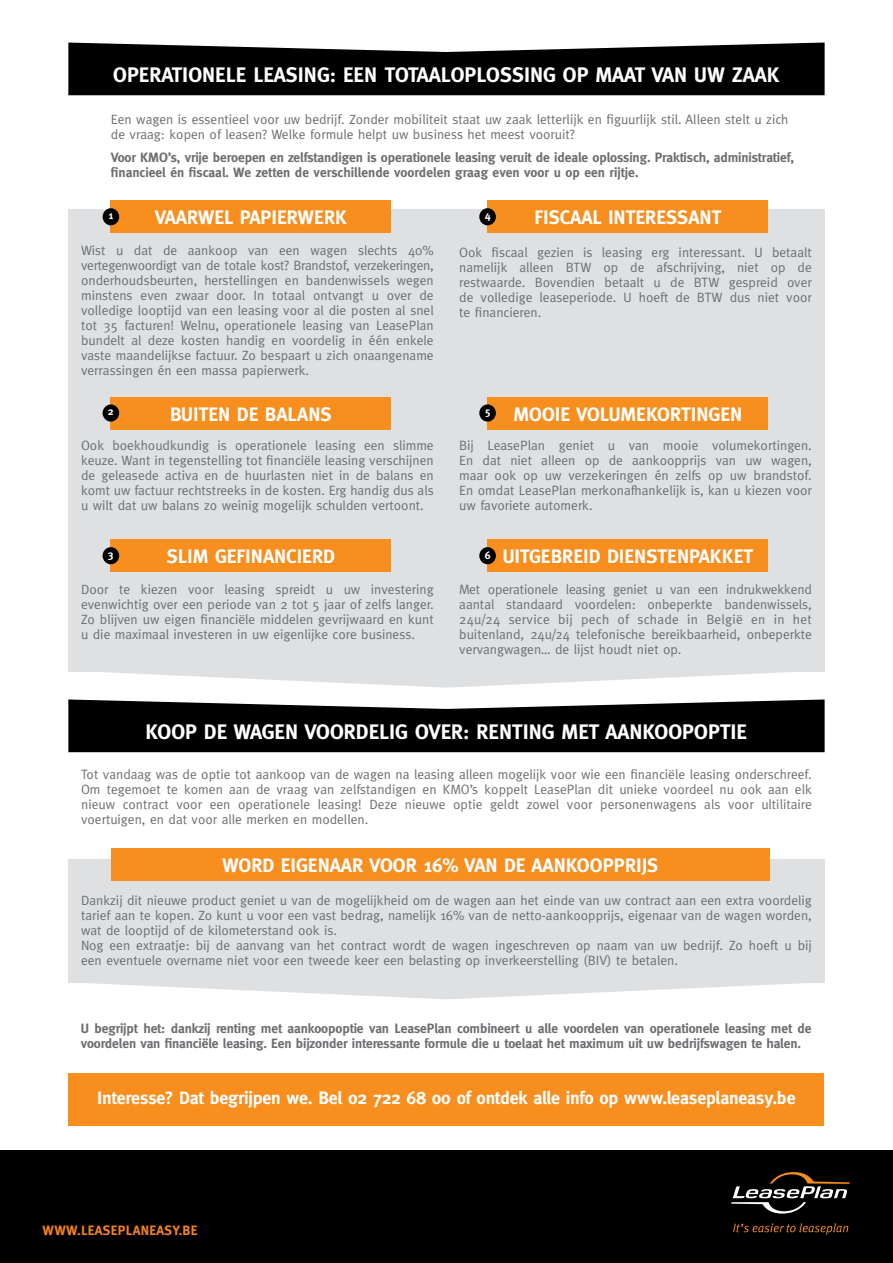
<style>
.page{position:relative;width:893px;height:1263px;background:#fff}
.page>*{position:absolute;margin:0;border:0;box-sizing:border-box;transform-origin:0 0}
.t1{font:700 21px "Meta";color:#fff}
.t2{font:700 19.5px "Meta";color:#fff}
.t3{font:700 18px "Meta";letter-spacing:-.015em;color:#fff}
.t4{font:13.5px/15px "Meta";color:#6d6e71;text-align:justify}
.t5{font:700 13.5px/15px "Meta";letter-spacing:-.01em;color:#6d6e71}
.t6{font:700 13.5px "Meta";letter-spacing:.02em;color:#f58220}
.t7{font:700 10.8px "Meta";color:#fff}
</style>
<div class="page">
<div style="left:68px;top:1073px;width:756px;height:53px;background:#f78e1e"></div>
<div style="left:0;top:1150px;width:893px;height:113px;background:#000"></div>
<svg style="left:731px;top:1172px;width:119px;height:41px"></svg>
<svg style="left:733px;top:1223px;width:115px;height:12px"></svg>
<div style="left:68px;top:209px;width:757px;height:462px;background:#dfe0e2"></div>
<div style="left:111px;top:201px;width:280px;height:32px;background:#f78e1e"></div>
<div style="left:111px;top:397px;width:280px;height:32px;background:#f78e1e"></div>
<div style="left:111px;top:540px;width:280px;height:32px;background:#f78e1e"></div>
<div style="left:488px;top:201px;width:280px;height:32px;background:#f78e1e"></div>
<div style="left:488px;top:397px;width:280px;height:32px;background:#f78e1e"></div>
<div style="left:488px;top:540px;width:280px;height:32px;background:#f78e1e"></div>
<svg style="left:68px;top:671px;width:756px;height:17px"></svg>
<svg style="left:68px;top:699px;width:757px;height:53px;background:#191919"></svg>
<svg style="left:68px;top:43px;width:757px;height:52px;background:#151515"></svg>
<div style="left:68px;top:859px;width:757px;height:124px;background:#dfe0e2"></div>
<div style="left:111px;top:848px;width:659px;height:32px;background:#f78e1e"></div>
<svg style="left:90px;top:983px;width:712px;height:16px"></svg>
<div style="left:103px;top:208px;width:16px;height:17px;background:#000;border-radius:50%"></div>
<div style="left:103px;top:404px;width:16px;height:18px;background:#000;border-radius:50%"></div>
<div style="left:103px;top:547px;width:16px;height:17px;background:#000;border-radius:50%"></div>
<div style="left:479px;top:208px;width:17px;height:17px;background:#000;border-radius:50%"></div>
<div style="left:479px;top:404px;width:17px;height:18px;background:#000;border-radius:50%"></div>
<div style="left:479px;top:547px;width:17px;height:17px;background:#000;border-radius:50%"></div>
<h1 class="t1" style="left:113px;top:63px;width:668px">Operationele leasing: ee n totaaloplossing op maat van uw zaak</h1>
<p class="t4" style="left:111px;top:111px;width:679px">Een wagen is essentieel voor uw bedrijf. Zonder mobiliteit staat uw zaak letterlijk en figuurlijk stil. Alleen stelt u zich de vraag: kopen of leasen? Welke formule helpt uw business het meest vooruit?</p>
<p class="t5" style="left:111px;top:150px;width:40px">Voor KMO</p>
<p class="t5" style="left:111px;top:150px;width:685px;text-indent:57px">’s, vrije beroepen en zelfstandigen is operationele leasing veruit de ideale oplossing. Praktisch, administratief, financieel én fiscaal. We zetten de verschillende voordelen graag even voor u op een rijtje.</p>
<p class="t7" style="left:108px;top:209px;width:6px">1</p>
<h2 class="t2" style="left:155px;top:206px;width:194px">Vaarwel papierwerk</h2>
<p class="t7" style="left:485px;top:209px;width:7px">4</p>
<h2 class="t2" style="left:534px;top:206px;width:185px">Fiscaal interessant</h2>
<p class="t4" style="left:81px;top:243px;width:354px">Wist u dat de aankoop van een wagen slechts 40% vertegenwoordigt van de totale kost? Brandstof, verzekeringen, onderhoudsbeurten, herstellingen en bandenwissels wegen minstens even zwaar door. In totaal ontvangt u over de volledige looptijd van een leasing voor al die posten al snel tot 35 facturen! Welnu, operationele leasing van LeasePlan bundelt al deze kosten handig en voordelig in één enkele vaste maandelijkse factuur. Zo bespaart u zich onaangename verrassingen én een massa papierwerk.</p>
<p class="t4" style="left:459px;top:244px;width:354px">Ook fiscaal gezien is leasing erg interessant. U betaalt namelijk alleen BTW op de afschrijving, niet op de restwaarde. Bovendien betaalt u de BTW gespreid over de volledige leaseperiode. U hoeft de BTW dus niet voor te financieren.</p>
<p class="t7" style="left:108px;top:405px;width:7px">2</p>
<h2 class="t2" style="left:170px;top:403px;width:163px">buiten de balans</h2>
<p class="t7" style="left:485px;top:405px;width:7px">5</p>
<h2 class="t2" style="left:514px;top:403px;width:230px">Mooie volumekortingen</h2>
<p class="t4" style="left:81px;top:438px;width:354px">Ook boekhoudkundig is operationele leasing een slimme keuze. Want in tegenstelling tot financiële leasing verschijnen de geleasede activa en de huurlasten niet in de balans en komt uw factuur rechtstreeks in de kosten. Erg handig dus als u wilt dat uw balans zo weinig mogelijk schulden vertoont.</p>
<p class="t4" style="left:459px;top:438px;width:354px">Bij LeasePlan geniet u van mooie volumekortingen.<br>En dat niet alleen op de aankoopprijs van uw wagen, maar ook op uw verzekeringen én zelfs op uw brandstof.<br>En omdat LeasePlan merkonafhankelijk is, kan u kiezen voor uw favoriete automerk.</p>
<p class="t7" style="left:108px;top:548px;width:7px">3</p>
<h2 class="t2" style="left:167px;top:545px;width:170px">Slim gefinancierd</h2>
<p class="t7" style="left:485px;top:549px;width:7px">6</p>
<h2 class="t2" style="left:503px;top:545px;width:248px">uitgebreid dienstenpakket</h2>
<p class="t4" style="left:81px;top:582px;width:354px">Door te kiezen voor leasing spreidt u uw investering evenwichtig over een periode van 2 tot 5 jaar of zelfs langer.<br>Zo blijven uw eigen financiële middelen gevrijwaard en kunt u die maximaal investeren in uw eigenlijke core business.</p>
<p class="t4" style="left:459px;top:582px;width:354px">Met operationele leasing geniet u van een indrukwekkend aantal standaard voordelen: onbeperkte bandenwissels, 24u/24 service bij pech of schade in België en in het buitenland, 24u/24 telefonische bereikbaarheid, onbeperkte vervangwagen… de lijst houdt niet op.</p>
<h1 class="t1" style="left:146px;top:720px;width:601px">koop de wagen voordelig over: renting met aankoopoptie</h1>
<p class="t4" style="left:81px;top:767px;width:732px">Tot vandaag was de optie tot aankoop van de wagen na leasing alleen mogelijk voor wie een financiële leasing onderschreef.<br>Om tegemoet te komen aan de vraag van zelfstandigen en KMO’s koppelt LeasePlan dit unieke voordeel nu ook aan elk nieuw contract voor een operationele leasing! Deze nieuwe optie geldt zowel voor personenwagens als voor ultilitaire voertuigen, en dat voor alle merken en modellen.</p>
<h2 class="t2" style="left:222px;top:854px;width:438px">Word eigenaar voor 16% van de aankoopprijs</h2>
<p class="t4" style="left:81px;top:893px;width:732px;text-align:left">Dankzij dit nieuwe product geniet u van de mogelijkheid om de wagen aan het einde van uw contract aan een extra voordelig tarief aan te kopen. Zo kunt u voor een vast bedrag, namelijk 16% van de netto-aankoopprijs, eigenaar van de wagen worden, wat de looptijd of de kilometerstand ook is.<br>Nog een extraatje: bij de aanvang van het contract wordt de wagen ingeschreven op naam van uw bedrijf. Zo hoeft u bij een eventuele overname niet voor een tweede keer een belasting op inverkeerstelling (BIV) te betalen.</p>
<p class="t5" style="left:81px;top:1021px;width:732px">U begrijpt het: dankzij renting met aankoopoptie van LeasePlan combineert u alle voordelen van operationele leasing met de voordelen van financiële leasing. Een bijzonder interessante formule die u toelaat het maximum uit uw bedrijfswagen te halen.</p>
<h3 class="t3" style="left:97px;top:1088px;width:700px">Interesse? Dat begrijpen we. Bel 02 722 68 00 of ontdek alle info op www.leaseplaneasy.be</h3>
<p class="t6" style="left:43px;top:1222px;width:155px">www.leaseplaneasy.be</p>
</div>
